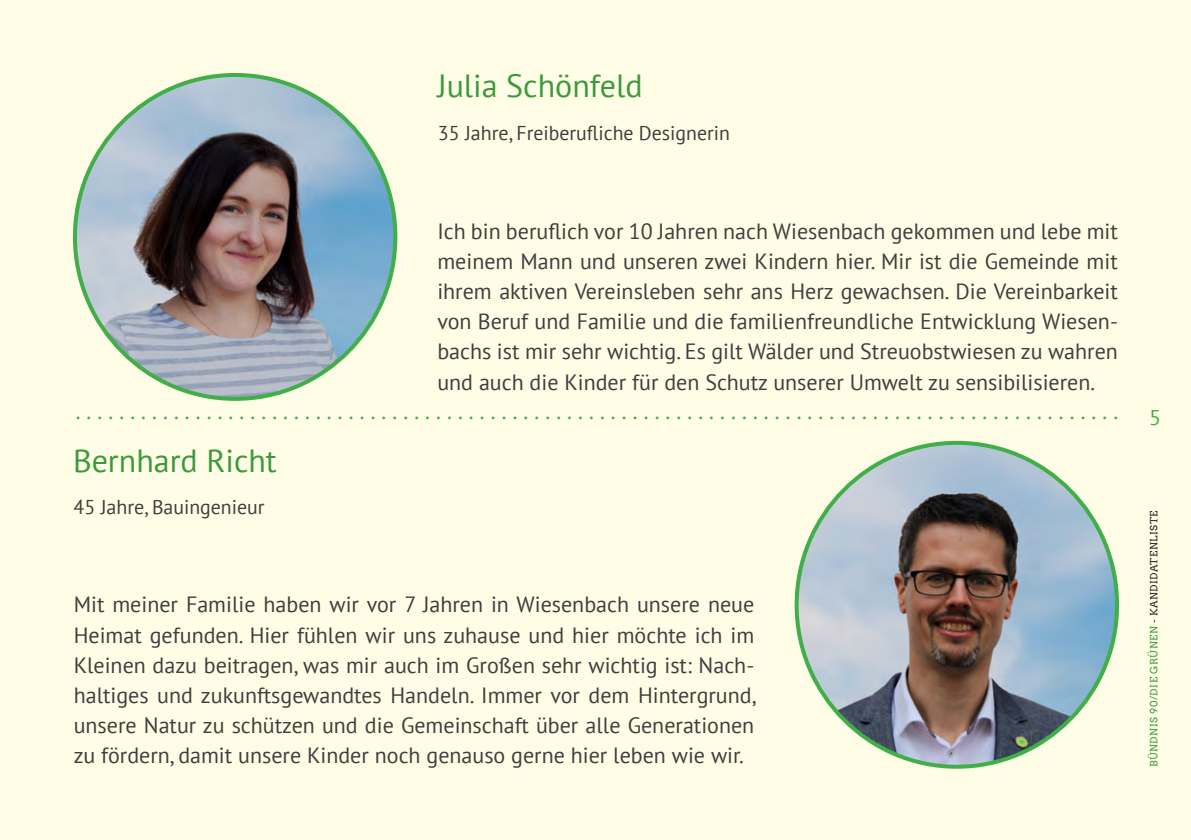
<style>
.page{position:relative;width:1191px;height:840px;background:#fff}
.page>*{position:absolute;margin:0;border:0;box-sizing:border-box;transform-origin:0 0}
.t1{font:32px "PT Sans";color:#3a9a3b}
.t2{font:24px "Minion Pro";color:#40ae49}
.Personen_Fließtext{font:22px/30px "PT Sans";color:#3e3e3f;text-align:justify}
.t3{font:21.2px "PT Sans";color:#40ae49}
.Personen_Information{font:20px "PT Sans";color:#3e3e3f}
.t4{font:10px "Arvo";letter-spacing:.05em;color:#3a9a3b}
.s1{color:#231f20}
</style>
<div class="page">
<div style="left:0;top:0;width:1191px;height:839px;background:#fffde5"></div>
<img style="left:798px;top:445px;width:319px;height:321px">
<img style="left:75px;top:75px;width:320px;height:323px">
<p class="t1" style="left:437px;top:65px;width:207px">Julia Schönfeld</p>
<p class="Personen_Information" style="left:438px;top:120px;width:293px">35 Jahre, Freiberufliche Designerin</p>
<p class="Personen_Fließtext" style="left:437px;top:216px;width:682px">Ich bin beruflich vor 10 Jahren nach Wiesenbach gekommen und lebe mit meinem Mann und unseren zwei Kindern hier. Mir ist die Gemeinde mit ihrem aktiven Vereinsleben sehr ans Herz gewachsen. Die Vereinbarkeit von Beruf und Familie und die familienfreundliche Entwicklung Wiesen&shy;bachs ist mir sehr wichtig. Es gilt Wälder und Streuobstwiesen zu wahren und auch die Kinder für den Schutz unserer Umwelt zu sensibilisieren.</p>
<p class="t2" style="left:75px;top:395px;width:1044px">. . . . . . . . . . . . . . . . . . . . . . . . . . . . . . . . . . . . . . . . . . . . . . . . . . . . . . . . . . . . . . . . . . . . . . . . . . . . . . . . . . . . . . . . . . . . . . . .</p>
<p class="t1" style="left:73px;top:439px;width:205px">Bernhard Richt</p>
<p class="Personen_Information" style="left:74px;top:494px;width:192px">45 Jahre, Bauingenieur</p>
<p class="Personen_Fließtext" style="left:74px;top:589px;width:684px">Mit meiner Familie haben wir vor 7 Jahren in Wiesenbach unsere neue Heimat gefunden. Hier fühlen wir uns zuhause und hier möchte ich im Kleinen dazu beitragen, was mir auch im Großen sehr wichtig ist: Nach&shy;haltiges und zukunftsgewandtes Handeln. Immer vor dem Hintergrund, unsere Natur zu schützen und die Gemeinschaft über alle Generationen zu fördern, damit unsere Kinder noch genauso gerne hier leben wie wir.</p>
<p class="t3" style="left:1149px;top:403px;width:13px">5</p>
<p class="t4" style="left:1147px;top:766px;width:258px;rotate:-90deg">BÜNDNIS 90/DIE GRÜNEN <span class="s1">- KANDIDATENLISTE</span></p>
</div>
